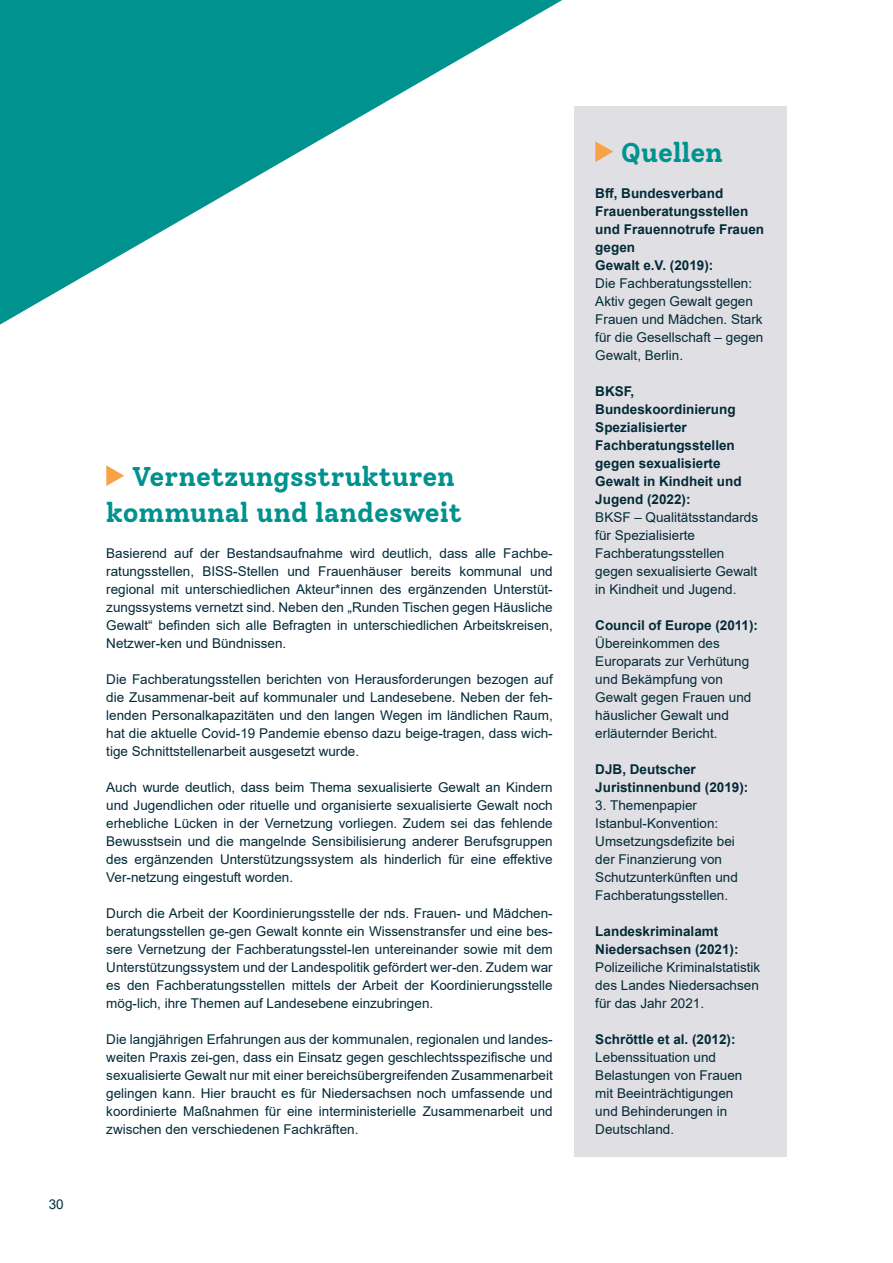
<style>
.page{position:relative;width:893px;height:1263px;background:#fff}
.page>*{position:absolute;margin:0;border:0;box-sizing:border-box;transform-origin:0 0}
.t1{font:700 27px/36px "Solway";color:#00928e;text-align:right}
.t2{font:13.5px/18px "Arial";color:#022a38;text-align:justify}
.t3{font:700 13.5px/18px "Arial";color:#022a38}
</style>
<div class="page">
<svg style="left:0;top:0;width:562px;height:325px"></svg>
<svg style="left:106px;top:465px;width:18px;height:21px"></svg>
<div style="left:574px;top:106px;width:213px;height:1051px;background:#e0dfe3"></div>
<svg style="left:595px;top:141px;width:18px;height:21px"></svg>
<p class="t2" style="left:49px;top:1195px;width:17px">30</p>
<h1 class="t1" style="left:106px;top:458px;width:357px">Vernetzungsstrukturen kommunal und landesweit</h1>
<p class="t2" style="left:106px;top:544px;width:448px">Basierend auf der Bestandsaufnahme wird deutlich, dass alle Fachbe&shy;ratungsstellen, BISS-Stellen und Frauenhäuser bereits kommunal und regional mit unterschiedlichen Akteur*innen des ergänzenden Unterstüt&shy;zungssystems vernetzt sind. Neben den „Runden Tischen gegen Häusliche Gewalt“ befinden sich alle Befragten in unterschiedlichen Arbeitskreisen, Netzwer-ken und Bündnissen.</p>
<p class="t2" style="left:106px;top:670px;width:448px">Die Fachberatungsstellen berichten von Herausforderungen bezogen auf die Zusammenar-beit auf kommunaler und Landesebene. Neben der feh&shy;lenden Personalkapazitäten und den langen Wegen im ländlichen Raum, hat die aktuelle Covid-19 Pandemie ebenso dazu beige-tragen, dass wich&shy;tige Schnittstellenarbeit ausgesetzt wurde.</p>
<p class="t2" style="left:106px;top:778px;width:448px">Auch wurde deutlich, dass beim Thema sexualisierte Gewalt an Kindern und Jugendlichen oder rituelle und organisierte sexualisierte Gewalt noch erhebliche Lücken in der Vernetzung vorliegen. Zudem sei das fehlende Bewusstsein und die mangelnde Sensibilisierung anderer Berufsgruppen des ergänzenden Unterstützungssystem als hinderlich für eine effektive Ver-netzung eingestuft worden.</p>
<p class="t2" style="left:106px;top:904px;width:448px">Durch die Arbeit der Koordinierungsstelle der nds. Frauen- und Mädchen&shy;beratungsstellen ge-gen Gewalt konnte ein Wissenstransfer und eine bes&shy;sere Vernetzung der Fachberatungsstel-len untereinander sowie mit dem Unterstützungssystem und der Landespolitik gefördert wer-den. Zudem war es den Fachberatungsstellen mittels der Arbeit der Koordinierungsstelle mög-lich, ihre Themen auf Landesebene einzubringen.</p>
<p class="t2" style="left:106px;top:1030px;width:448px">Die langjährigen Erfahrungen aus der kommunalen, regionalen und landes&shy;weiten Praxis zei-gen, dass ein Einsatz gegen geschlechtsspezifische und sexualisierte Gewalt nur mit einer bereichsübergreifenden Zusammenarbeit gelingen kann. Hier braucht es für Niedersachsen noch umfassende und koordinierte Maßnahmen für eine interministerielle Zusammenarbeit und zwischen den verschiedenen Fachkräften.</p>
<h1 class="t1" style="left:621px;top:134px;width:104px">Quellen</h1>
<p class="t3" style="left:595px;top:184px;width:170px">Bff, Bundesverband<br>Frauenberatungsstellen und Frauennotrufe Frauen gegen<br>Gewalt e.V. (2019):</p>
<p class="t2" style="left:595px;top:274px;width:170px;text-align:left">Die Fachberatungsstellen:<br>Aktiv gegen Gewalt gegen<br>Frauen und Mädchen. Stark für die Gesellschaft – gegen<br>Gewalt, Berlin.</p>
<p class="t3" style="left:595px;top:382px;width:148px">BKSF,<br>Bundeskoordinierung<br>Spezialisierter<br>Fachberatungsstellen gegen sexualisierte<br>Gewalt in Kindheit und<br>Jugend (2022):</p>
<p class="t2" style="left:595px;top:508px;width:164px;text-align:left">BKSF – Qualitätsstandards für Spezialisierte<br>Fachberatungsstellen gegen sexualisierte Gewalt in Kindheit und Jugend.</p>
<p class="t3" style="left:595px;top:616px;width:164px">Council of Europe (2011):</p>
<p class="t2" style="left:595px;top:634px;width:158px;text-align:left">Übereinkommen des<br>Europarats zur Verhütung und Bekämpfung von<br>Gewalt gegen Frauen und häuslicher Gewalt und erläuternder Bericht.</p>
<p class="t3" style="left:595px;top:760px;width:155px">DJB, Deutscher<br>Juristinnenbund (2019):</p>
<p class="t2" style="left:595px;top:796px;width:144px;text-align:left">3. Themenpapier<br>Istanbul-Konvention:<br>Umsetzungsdefizite bei der Finanzierung von<br>Schutzunterkünften und<br>Fachberatungsstellen.</p>
<p class="t3" style="left:595px;top:922px;width:145px">Landeskriminalamt<br>Niedersachsen (2021):</p>
<p class="t2" style="left:595px;top:958px;width:167px">Polizeiliche Kriminalstatistik des Landes Niedersachsen für das Jahr 2021.</p>
<p class="t3" style="left:595px;top:1030px;width:142px">Schröttle et al. (2012):</p>
<p class="t2" style="left:595px;top:1048px;width:149px;text-align:left">Lebenssituation und<br>Belastungen von Frauen mit Beeinträchtigungen und Behinderungen in<br>Deutschland.</p>
</div>
